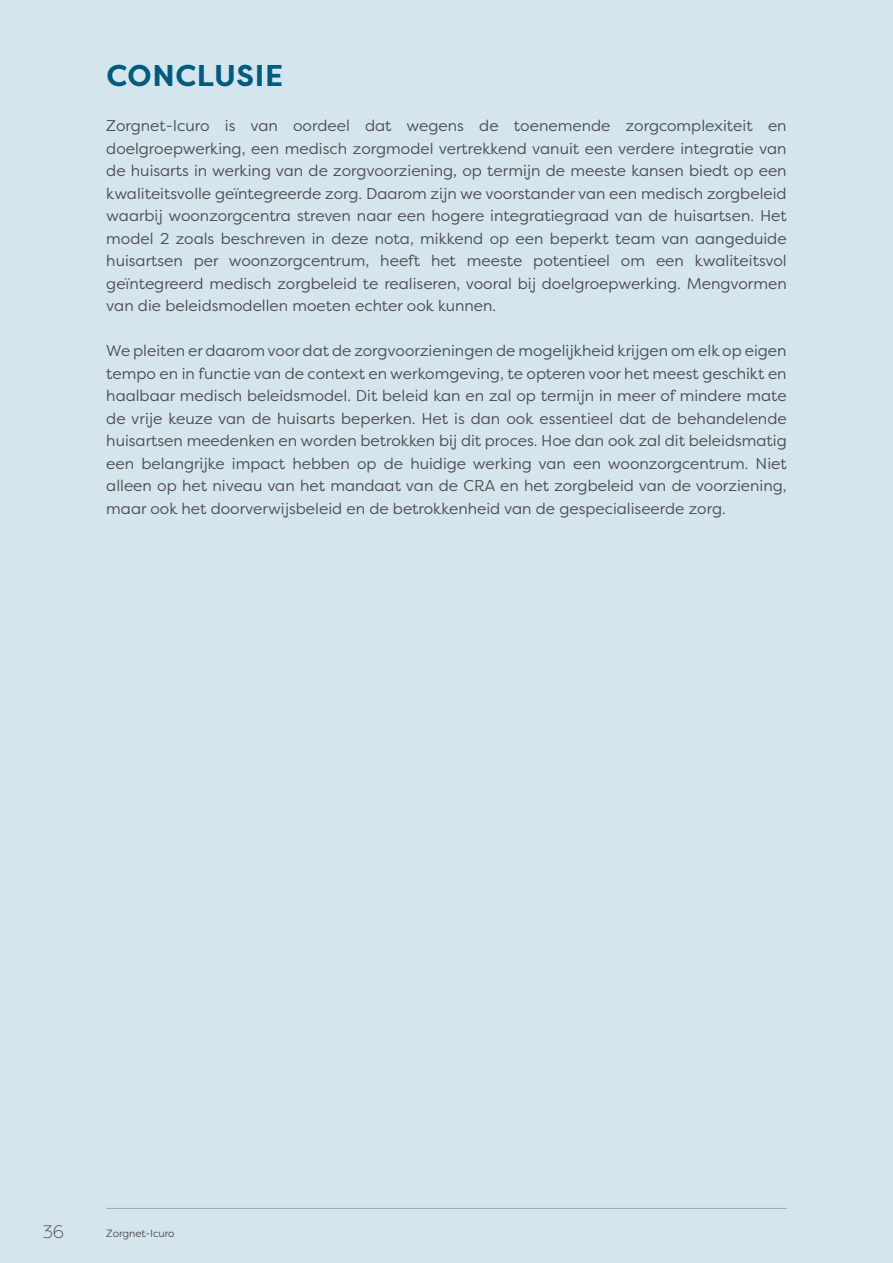
<style>
.page{position:relative;width:893px;height:1263px;background:#d4e5ee}
.page>*{position:absolute;margin:0;border:0;box-sizing:border-box;transform-origin:0 0}
.t1{font:700 30px "Filson Pro";letter-spacing:.02em;color:#005b7f}
.t2{font:300 18px "Filson Pro";color:#4d4d4f}
.t3{font:15.6px/22.5px "Filson Pro";color:#4d4d4f;text-align:justify}
.t4{font:10.5px "Filson Pro";letter-spacing:-.01em;color:#4d4d4f}
</style>
<div class="page">
<hr style="left:106px;top:1208px;width:681px;height:1px;background:#a7a9ac">
<h1 class="t1" style="left:107px;top:57px;width:178px">CONCLUSIE</h1>
<p class="t3" style="left:106px;top:114px;width:682px">Zorgnet-Icuro is van oordeel dat wegens de toenemende zorgcomplexiteit en doelgroepwerking, een medisch zorgmodel vertrekkend vanuit een verdere integratie van de huisarts in werking van de zorgvoorziening, op termijn de meeste kansen biedt op een kwaliteitsvolle geïntegreerde zorg. Daarom zijn we voorstander van een medisch zorgbeleid waarbij woonzorgcentra streven naar een hogere integratiegraad van de huisartsen. Het model 2 zoals beschreven in deze nota, mikkend op een beperkt team van aangeduide huisartsen per woonzorgcentrum, heeft het meeste potentieel om een kwaliteitsvol geïntegreerd medisch zorgbeleid te realiseren, vooral bij doelgroepwerking. Mengvormen van die beleidsmodellen moeten echter ook kunnen.</p>
<p class="t3" style="left:106px;top:339px;width:682px">We pleiten er daarom voor dat de zorgvoorzieningen de mogelijkheid krijgen om elk op eigen tempo en in functie van de context en werkomgeving, te opteren voor het meest geschikt en haalbaar medisch beleidsmodel. Dit beleid kan en zal op termijn in meer of mindere mate de vrije keuze van de huisarts beperken. Het is dan ook essentieel dat de behandelende huisartsen meedenken en worden betrokken bij dit proces. Hoe dan ook zal dit beleidsmatig een belangrijke impact hebben op de huidige werking van een woonzorgcentrum. Niet alleen op het niveau van het mandaat van de CRA en het zorgbeleid van de voorziening, maar ook het doorverwijsbeleid en de betrokkenheid van de gespecialiseerde zorg.</p>
<p class="t2" style="left:42px;top:1220px;width:23px">36</p>
<p class="t4" style="left:106px;top:1227px;width:70px">Zorgnet-Icuro</p>
</div>
